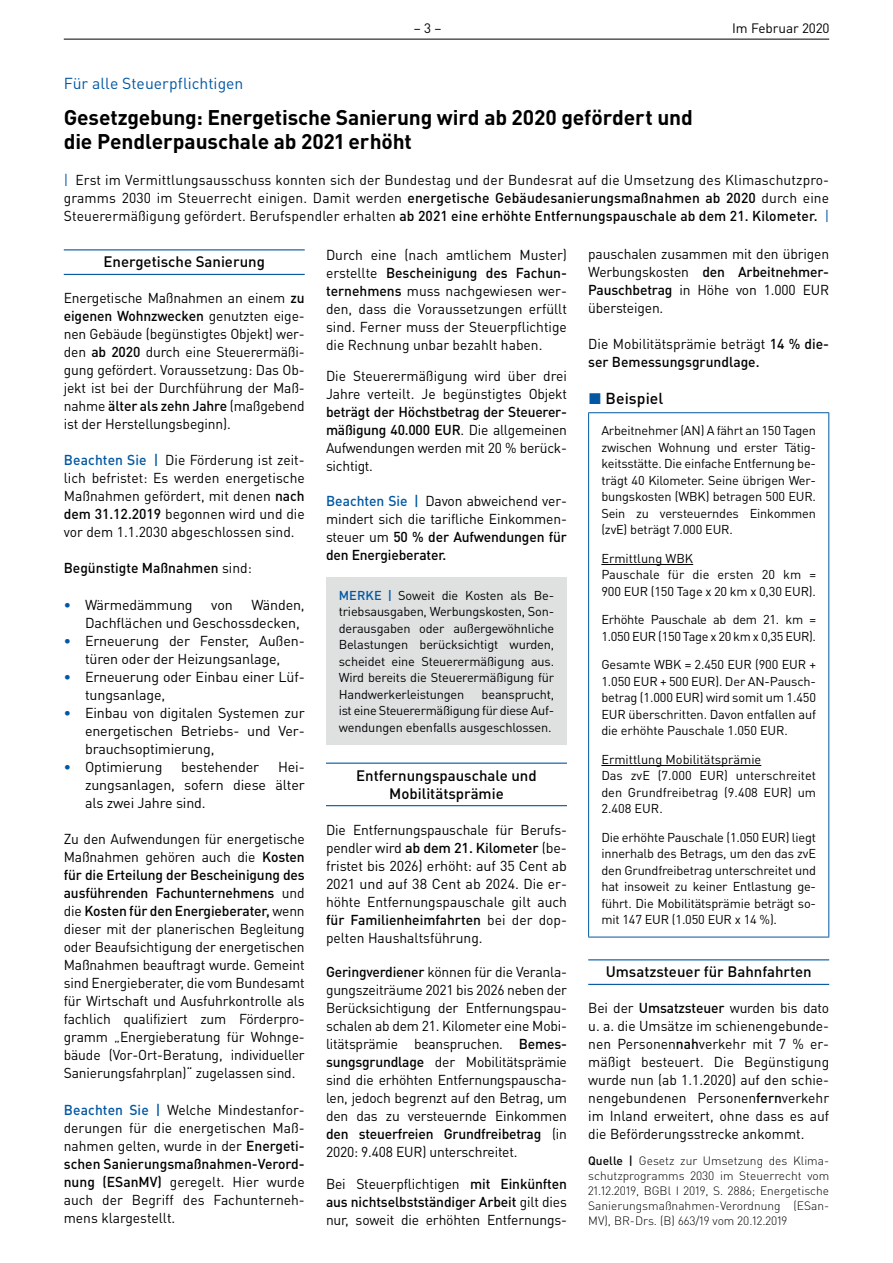
<style>
.page{position:relative;width:893px;height:1263px;background:#fff}
.page>*{position:absolute;margin:0;border:0;box-sizing:border-box;transform-origin:0 0}
.t1{font:700 21px/24px "DIN Pro";letter-spacing:-.01em;color:#000002}
.t2{font:15.75px "DIN Pro";color:#0157a2}
.t3{font:500 15.75px "DIN Pro";letter-spacing:.005em;color:#000002}
.t4{font:500 15px/18px "DIN Pro";color:#000002;text-align:center}
.t5{font:14.25px/18px "DIN Pro";letter-spacing:-.01em;color:#000002;text-align:justify}
.t6{font:500 14.25px/18px "DIN Pro";color:#000002}
.t7{font:13.5px "DIN Pro";color:#000002}
.t8{font:12.75px/16.5px "DIN Pro";letter-spacing:-.015em;color:#000002;text-align:justify}
.t9{font:300 12px/15px "DIN Pro";color:#000002;text-align:justify}
.s1{color:#0157a2}
.s2{font-weight:500}
.s3{font-weight:500;color:#0157a2}
.s4{font-weight:400}
</style>
<div class="page">
<hr style="left:64px;top:39px;width:765px;height:1px;background:#000002">
<hr style="left:64px;top:249px;width:241px;height:1px;background:#0157a2">
<hr style="left:64px;top:274px;width:241px;height:1px;background:#0157a2">
<hr style="left:326px;top:762px;width:241px;height:2px;background:#0157a2">
<hr style="left:326px;top:805px;width:241px;height:1px;background:#0157a2">
<div style="left:326px;top:577px;width:241px;height:168px;background:#dfe1e1"></div>
<hr style="left:588px;top:959px;width:241px;height:1px;background:#0157a2">
<hr style="left:588px;top:984px;width:241px;height:1px;background:#0157a2">
<hr style="left:588px;top:412px;width:241px;height:1px;background:#0157a2">
<hr style="left:588px;top:413px;width:1px;height:524px;background:#0157a2">
<hr style="left:828px;top:413px;width:1px;height:524px;background:#0157a2">
<hr style="left:588px;top:937px;width:241px;height:1px;background:#0157a2">
<hr style="left:601px;top:564px;width:92px;height:1px;background:#000002">
<hr style="left:601px;top:765px;width:160px;height:1px;background:#000002">
<p class="t7" style="left:414px;top:19px;width:29px">– 3 –</p>
<p class="t7" style="left:732px;top:19px;width:99px">Im Februar 2020</p>
<p class="t2" style="left:64px;top:73px;width:181px">Für alle Steuerpflichtigen</p>
<h1 class="t1" style="left:64px;top:105px;width:631px">Gesetzgebung: Energetische Sanierung wird ab 2020 gefördert und die Pendlerpauschale ab 2021 erhöht</h1>
<p class="t5" style="left:64px;top:171px;width:767px"><span class="s1">|</span> Erst im Vermittlungsausschuss konnten sich der Bundestag und der Bundesrat auf die Umsetzung des Klimaschutzpro&shy;gramms 2030 im Steuerrecht einigen. Damit werden <span class="s2">energetische Gebäudesanierungsmaßnahmen ab 2020</span> durch eine Steuerermäßigung gefördert. Berufspendler erhalten <span class="s2">ab 2021 eine erhöhte Entfernungspauschale ab dem 21. Kilometer.</span> <span class="s1">|</span></p>
<p class="t4" style="left:104px;top:252px;width:163px">Energetische Sanierung</p>
<p class="t5" style="left:64px;top:289px;width:242px">Energetische Maßnahmen an einem <span class="s2">zu eigenen Wohnzwecken</span> genutzten eige&shy;nen Gebäude (begünstigtes Objekt) wer&shy;den <span class="s2">ab 2020</span> durch eine Steuerermäßi&shy;gung gefördert. Voraussetzung: Das Ob&shy;jekt ist bei der Durchführung der Maß&shy;nahme <span class="s2">älter als zehn Jahre</span> (maßgebend ist der Herstellungsbeginn).</p>
<p class="t5" style="left:64px;top:451px;width:242px"><span class="s3">Beachten Sie |</span> Die Förderung ist zeit&shy;lich befristet: Es werden energetische Maßnahmen gefördert, mit denen <span class="s2">nach dem 31.12.2019</span> begonnen wird und die vor dem 1.1.2030 abgeschlossen sind.</p>
<p class="t6" style="left:64px;top:559px;width:190px">Begünstigte Maßnahmen <span class="s4">sind:</span></p>
<p class="t5" style="left:64px;top:595px;width:130px"><span class="s3">•</span> Wärmedämmung</p>
<p class="t5" style="left:211px;top:595px;width:23px">von</p>
<p class="t5" style="left:326px;top:245px;width:242px">Durch eine (nach amtlichem Muster) erstellte <span class="s2">Bescheinigung des Fachun&shy;ternehmens</span> muss nachgewiesen wer&shy;den, dass die Voraussetzungen erfüllt sind. Ferner muss der Steuerpflichtige die Rechnung unbar bezahlt haben.</p>
<p class="t5" style="left:326px;top:366px;width:242px">Die Steuerermäßigung wird über drei<br>Jahre verteilt. Je begünstigtes Objekt</p>
<p class="t5" style="left:326px;top:402px;width:242px"><span class="s2">beträgt der Höchstbetrag der Steuerer&shy;mäßigung 40.000 EUR</span>. Die allgemeinen Aufwendungen werden mit 20 % berück&shy;sichtigt.</p>
<p class="t5" style="left:326px;top:491px;width:242px"><span class="s3">Beachten Sie |</span> Davon abweichend ver&shy;mindert sich die tarifliche Einkommen&shy;steuer um <span class="s2">50 % der Aufwendungen für den Energieberater.</span></p>
<p class="t8" style="left:339px;top:587px;width:217px"><span class="s3">MERKE |</span> Soweit die Kosten als Be&shy;triebsausgaben, Werbungskosten, Son&shy;derausgaben oder außergewöhnliche Belastungen berücksichtigt wurden, scheidet eine Steuerermäßigung aus.<br>Wird bereits die Steuerermäßigung für Handwerkerleistungen</p>
<p class="t5" style="left:588px;top:244px;width:242px">pauschalen zusammen mit den übrigen Werbungskosten <span class="s2">den Arbeitnehmer-Pauschbetrag</span> in Höhe von 1.000 EUR übersteigen.</p>
<p class="t6" style="left:588px;top:334px;width:242px"><span class="s4">Die Mobilitätsprämie beträgt</span> 14 % die&shy;ser Bemessungsgrundlage.</p>
<p class="t3" style="left:589px;top:388px;width:76px"><span class="s1">◼</span> Beispiel</p>
<p class="t8" style="left:601px;top:422px;width:216px">Arbeitnehmer (AN) A fährt an 150 Tagen zwischen Wohnung und erster Tätig&shy;keitsstätte. Die einfache Entfernung be&shy;trägt 40 Kilometer. Seine übrigen Wer&shy;bungskosten (WBK) betragen 500 EUR.<br>Sein zu versteuerndes Einkommen (zvE) beträgt 7.000 EUR.</p>
<p class="t8" style="left:601px;top:549px;width:216px;text-align:left">Ermittlung WBK<br>Pauschale für die ersten 20 km =<br>900 EUR (150 Tage x 20 km x 0,30 EUR).</p>
<p class="t8" style="left:601px;top:611px;width:216px">Erhöhte Pauschale ab dem 21. km =<br>1.050 EUR (150 Tage x 20 km x 0,35 EUR).</p>
<p class="t8" style="left:601px;top:656px;width:216px">Gesamte WBK = 2.450 EUR (900 EUR + 1.050 EUR + 500 EUR). Der AN-Pausch&shy;betrag (1.000 EUR) wird somit um 1.450<br>EUR überschritten. Davon entfallen auf die erhöhte Pauschale 1.050 EUR.</p>
<p class="t8" style="left:601px;top:750px;width:216px;text-align:left">Ermittlung Mobilitätsprämie<br>Das zvE (7.000 EUR) unterschreitet den Grundfreibetrag (9.408 EUR) um<br>2.408 EUR.</p>
<p class="t8" style="left:601px;top:828px;width:216px">Die erhöhte Pauschale (1.050 EUR) liegt innerhalb des Betrags, um den das zvE den Grundfreibetrag unterschreitet und hat insoweit zu keiner Entlastung ge&shy;führt. Die Mobilitätsprämie beträgt so&shy;mit 147 EUR (1.050 EUR x 14 %).</p>
<p class="t5" style="left:85px;top:595px;width:221px;text-indent:166px">Wänden,<br>Dachflächen und Geschossdecken,</p>
<p class="t5" style="left:64px;top:631px;width:242px;text-align:center"><span class="s3">•</span> Erneuerung der Fenster, Außen&shy;türen oder der Heizungsanlage,</p>
<p class="t5" style="left:85px;top:667px;width:221px;text-indent:-21px"><span class="s3">•</span> Erneuerung oder Einbau einer Lüf&shy;tungsanlage,</p>
<p class="t5" style="left:85px;top:703px;width:221px;text-indent:-21px"><span class="s3">•</span> Einbau von digitalen Systemen zur energetischen Betriebs- und Ver&shy;brauchsoptimierung,</p>
<p class="t5" style="left:64px;top:757px;width:100px"><span class="s3">•</span> Optimierung</p>
<p class="t5" style="left:181px;top:757px;width:79px">bestehender</p>
<p class="t8" style="left:339px;top:685px;width:217px;text-indent:143px">beansprucht, ist eine Steuerermäßigung für diese Auf&shy;wendungen ebenfalls ausgeschlossen.</p>
<p class="t4" style="left:356px;top:766px;width:182px">Entfernungspauschale und<br>Mobilitätsprämie</p>
<p class="t5" style="left:326px;top:820px;width:242px">Die Entfernungspauschale für Berufs&shy;pendler wird <span class="s2">ab dem 21. Kilometer</span> (be&shy;fristet bis 2026) erhöht: auf 35 Cent ab 2021 und auf 38 Cent ab 2024. Die er&shy;höhte Entfernungspauschale gilt auch <span class="s2">für Familienheimfahrten</span> bei der dop&shy;pelten Haushaltsführung.</p>
<p class="t5" style="left:326px;top:962px;width:242px"><span class="s2">Geringverdiener</span> können für die Veranla&shy;gungszeiträume 2021 bis 2026 neben der Berücksichtigung der Entfernungspau&shy;schalen ab dem 21. Kilometer eine Mobi&shy;litätsprämie beanspruchen. <span class="s2">Bemes&shy;sungsgrundlage</span> der Mobilitätsprämie sind die erhöhten Entfernungspauscha&shy;len, jedoch begrenzt auf den Betrag, um den das zu versteuernde Einkommen <span class="s2">den steuerfreien Grundfreibetrag</span> (in 2020: 9.408 EUR) unterschreitet.</p>
<p class="t5" style="left:326px;top:1174px;width:242px">Bei Steuerpflichtigen <span class="s2">mit Einkünften aus nichtselbstständiger Arbeit</span> gilt dies nur, soweit die erhöhten Entfernungs-</p>
<p class="t5" style="left:85px;top:757px;width:221px;text-indent:193px">Hei&shy;zungsanlagen, sofern diese älter als zwei Jahre sind.</p>
<p class="t5" style="left:64px;top:829px;width:242px">Zu den Aufwendungen für energetische Maßnahmen gehören auch die <span class="s2">Kosten für die Erteilung der Bescheinigung des ausführenden Fachunternehmens</span> und die <span class="s2">Kosten für den Energieberater,</span> wenn dieser mit der planerischen Begleitung oder Beaufsichtigung der energetischen Maßnahmen beauftragt wurde. Gemeint sind Energieberater, die vom Bundesamt für Wirtschaft und Ausfuhrkontrolle als fachlich qualifiziert zum Förderpro&shy;gramm „Energieberatung für Wohnge&shy;bäude (Vor-Ort-Beratung, individueller Sanierungsfahrplan)“ zugelassen sind.</p>
<p class="t5" style="left:64px;top:1101px;width:242px"><span class="s3">Beachten Sie |</span> Welche Mindestanfor&shy;derungen für die energetischen Maß&shy;nahmen gelten, wurde in der <span class="s2">Energeti&shy;schen Sanierungsmaßnahmen-Verord&shy;nung (ESanMV)</span> geregelt. Hier wurde auch der Begriff des Fachunterneh&shy;mens klargestellt.</p>
<p class="t4" style="left:606px;top:962px;width:208px">Umsatzsteuer für Bahnfahrten</p>
<p class="t5" style="left:588px;top:999px;width:242px">Bei der <span class="s2">Umsatzsteuer</span> wurden bis dato u. a. die Umsätze im schienengebunde&shy;nen Personen<span class="s2">nah</span>verkehr mit 7 % er&shy;mäßigt besteuert. Die Begünstigung wurde nun (ab 1.1.2020) auf den schie&shy;nengebundenen Personen<span class="s2">fern</span>verkehr im Inland erweitert, ohne dass es auf die Beförderungsstrecke ankommt.</p>
<p class="t9" style="left:588px;top:1153px;width:242px"><span class="s2">Quelle |</span> Gesetz zur Umsetzung des Klima&shy;schutzprogramms 2030 im Steuerrecht vom 21.12.2019, BGBl I 2019, S. 2886; Energetische Sanierungsmaßnahmen-Verordnung (ESan-MV), BR-Drs. (B) 663/19 vom 20.12.2019</p>
</div>
